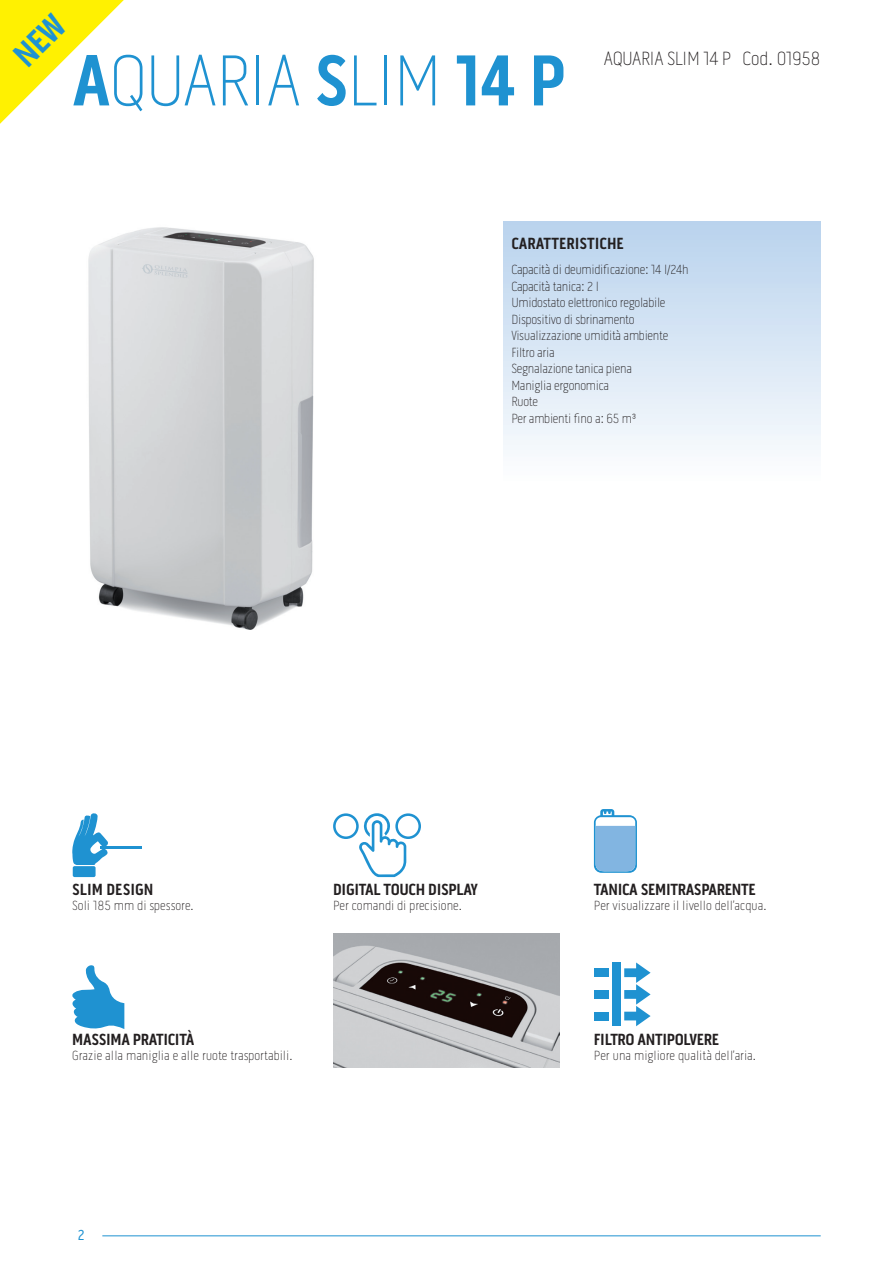
<style>
.page{position:relative;width:893px;height:1263px;background:#fff}
.page>*{position:absolute;margin:0;border:0;box-sizing:border-box;transform-origin:0 0}
.t1{font:100 73.5px "Pill Gothic 300 mg";letter-spacing:-.02em;color:#1f92d1}
.t2{font:100 19.5px "Pill Gothic 300 mg";letter-spacing:-.02em;color:#231f20}
.t3{font:700 16.5px "Pill Gothic 300 mg";letter-spacing:-.02em;color:#231f20}
.t4{font:700 16.5px "Pill Gothic 300 mg";color:#231f20}
.t5{font:15px "Pill Gothic 300 mg";color:#1f92d1}
.t6{font:100 13.5px/16.5px "Pill Gothic 300 mg";letter-spacing:-.02em;color:#231f20}
.t7{font:100 13.5px "Pill Gothic 300 mg";color:#231f20}
.s1{font-weight:700}
</style>
<div class="page">
<div style="left:504px;top:221px;width:317px;height:352px;background:linear-gradient(to bottom,#bcd5ee,#fff)"></div>
<img style="left:88px;top:227px;width:226px;height:403px">
<img style="left:333px;top:933px;width:227px;height:134px">
<svg style="left:72px;top:813px;width:38px;height:52px"></svg>
<div style="left:73px;top:866px;width:23px;height:11px;background:#1f92d1;border-radius:2px"></div>
<hr style="left:100px;top:847px;width:42px;height:2px;background:#1f92d1">
<svg style="left:624px;top:962px;width:27px;height:64px"></svg>
<div style="left:594px;top:968px;width:14px;height:9px;background:#1f92d1"></div>
<div style="left:594px;top:990px;width:14px;height:9px;background:#1f92d1"></div>
<div style="left:594px;top:1012px;width:14px;height:8px;background:#1f92d1"></div>
<div style="left:612px;top:962px;width:9px;height:64px;background:#1f92d1"></div>
<svg style="left:72px;top:965px;width:52px;height:64px"></svg>
<svg style="left:333px;top:813px;width:88px;height:64px"></svg>
<svg style="left:594px;top:809px;width:43px;height:64px"></svg>
<hr style="left:102px;top:1235px;width:719px;height:1px;background:#1f92d1">
<svg style="left:0;top:0;width:124px;height:124px"></svg>
<h1 class="t1" style="left:72px;top:38px;width:495px"><span class="s1">A</span>QUARIA <span class="s1">S</span>LIM <span class="s1">14 P</span></h1>
<h2 class="t2" style="left:604px;top:48px;width:218px">AQUARIA SLIM 14 P Cod. 01958</h2>
<p class="t4" style="left:511px;top:234px;width:114px">CARATTERISTICHE</p>
<p class="t6" style="left:511px;top:262px;width:179px">Capacità di deumidificazione: 14 l/24h<br>Capacità tanica: 2 l<br>Umidostato elettronico regolabile<br>Dispositivo di sbrinamento<br>Visualizzazione umidità ambiente<br>Filtro aria<br>Segnalazione tanica piena<br>Maniglia ergonomica<br>Ruote<br>Per ambienti fino a: 65 m³</p>
<p class="t4" style="left:72px;top:879px;width:83px">SLIM DESIGN</p>
<p class="t7" style="left:72px;top:897px;width:123px">Soli 185 mm di spessore.</p>
<p class="t3" style="left:333px;top:879px;width:147px">DIGITAL TOUCH DISPLAY</p>
<p class="t7" style="left:333px;top:897px;width:130px">Per comandi di precisione.</p>
<p class="t3" style="left:72px;top:1029px;width:124px">MASSIMA PRATICITÀ</p>
<p class="t7" style="left:72px;top:1047px;width:222px">Grazie alla maniglia e alle ruote trasportabili.</p>
<p class="t5" style="left:78px;top:1226px;width:8px">2</p>
<p class="t3" style="left:594px;top:879px;width:163px">TANICA SEMITRASPARENTE</p>
<p class="t7" style="left:594px;top:897px;width:174px">Per visualizzare il livello dell’acqua.</p>
<p class="t3" style="left:594px;top:1029px;width:127px">FILTRO ANTIPOLVERE</p>
<p class="t7" style="left:594px;top:1047px;width:164px">Per una migliore qualità dell’aria.</p>
</div>
